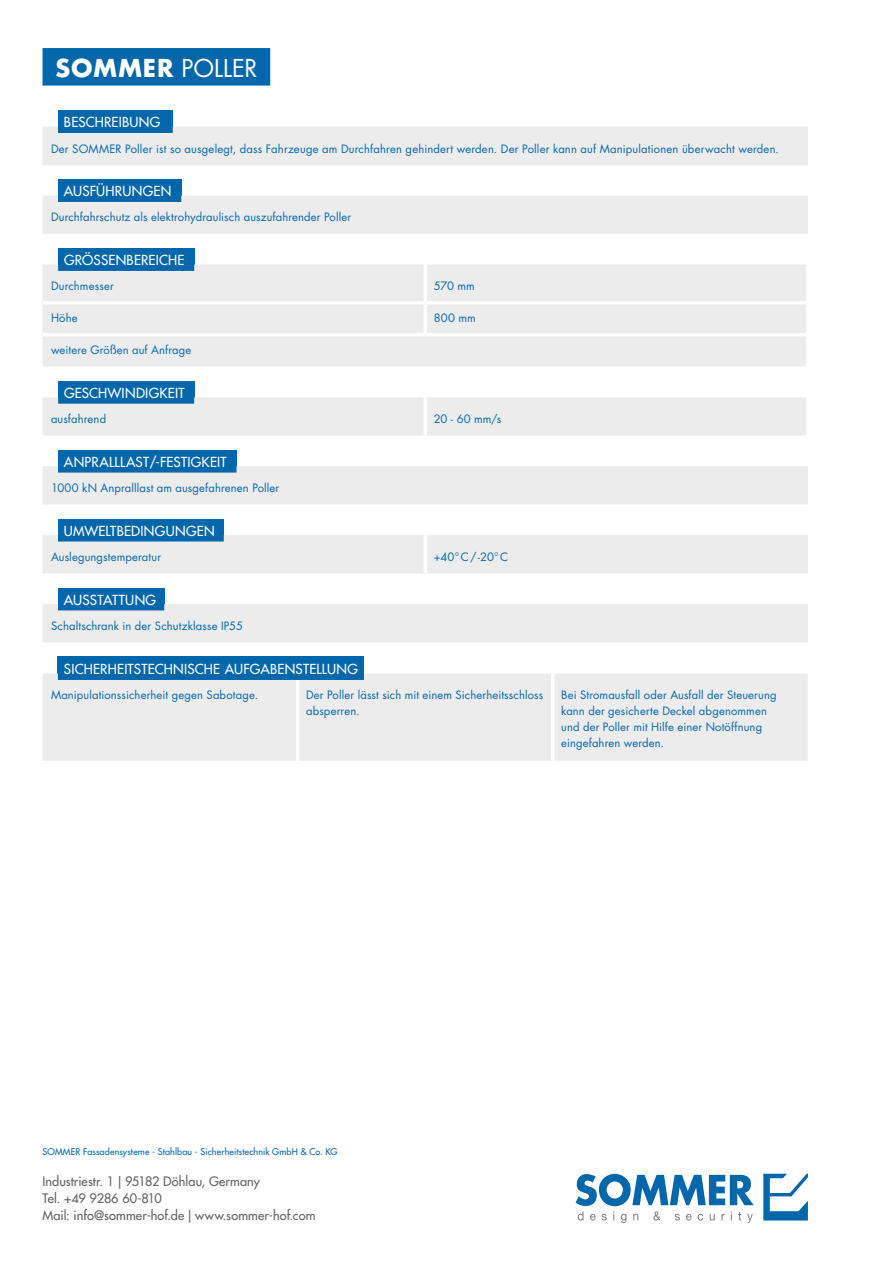
<style>
.page{position:relative;width:893px;height:1263px;background:#fff}
.page>*{position:absolute;margin:0;border:0;box-sizing:border-box;transform-origin:0 0}
.t1{font:700 24px "Futura";letter-spacing:.005em;color:#fff}
.t2{font:13.5px "Futura";letter-spacing:.015em;color:#fff}
.t3{font:12.75px/17.2px "Futura";letter-spacing:.005em;color:#626261}
.t4{font:11.25px/15.8px "Futura";letter-spacing:.015em;color:#0467ac}
.t5{font:9px "Futura";letter-spacing:.015em;color:#0467ac}
.s1{font-weight:400}
</style>
<div class="page">
<svg style="left:576px;top:1174px;width:178px;height:49px"></svg>
<svg style="left:763px;top:1174px;width:45px;height:46px"></svg>
<div style="left:43px;top:48px;width:227px;height:38px;background:#0467ac"></div>
<div style="left:58px;top:111px;width:115px;height:22px;background:#0467ac"></div>
<div style="left:43px;top:127px;width:765px;height:38px;background:#ececec"></div>
<div style="left:58px;top:180px;width:123px;height:22px;background:#0467ac"></div>
<div style="left:43px;top:196px;width:765px;height:38px;background:#ececec"></div>
<div style="left:58px;top:248px;width:136px;height:23px;background:#0467ac"></div>
<div style="left:43px;top:265px;width:763px;height:102px;background:#ececec"></div>
<hr style="left:423px;top:304px;width:4px;height:29px;background:#fff">
<hr style="left:43px;top:301px;width:15px;height:3px;background:#fff">
<hr style="left:58px;top:301px;width:136px;height:3px;background:#fff">
<hr style="left:194px;top:301px;width:231px;height:3px;background:#fff">
<hr style="left:425px;top:301px;width:381px;height:3px;background:#fff">
<hr style="left:43px;top:333px;width:15px;height:3px;background:#fff">
<hr style="left:58px;top:333px;width:136px;height:3px;background:#fff">
<hr style="left:194px;top:333px;width:231px;height:3px;background:#fff">
<hr style="left:425px;top:333px;width:381px;height:3px;background:#fff">
<svg style="left:423px;top:265px;width:4px;height:6px"></svg>
<hr style="left:423px;top:271px;width:4px;height:30px;background:#fff">
<div style="left:58px;top:381px;width:136px;height:23px;background:#0467ac"></div>
<div style="left:43px;top:397px;width:763px;height:38px;background:#ececec"></div>
<hr style="left:423px;top:404px;width:4px;height:31px;background:#fff">
<div style="left:58px;top:450px;width:179px;height:23px;background:#0467ac"></div>
<div style="left:43px;top:466px;width:765px;height:38px;background:#ececec"></div>
<div style="left:58px;top:519px;width:166px;height:22px;background:#0467ac"></div>
<div style="left:43px;top:535px;width:765px;height:38px;background:#ececec"></div>
<hr style="left:423px;top:541px;width:4px;height:32px;background:#fff">
<div style="left:58px;top:588px;width:106px;height:22px;background:#0467ac"></div>
<div style="left:43px;top:604px;width:765px;height:38px;background:#ececec"></div>
<div style="left:58px;top:657px;width:306px;height:23px;background:#0467ac"></div>
<div style="left:43px;top:674px;width:765px;height:87px;background:#ececec"></div>
<hr style="left:296px;top:680px;width:3px;height:81px;background:#fff">
<hr style="left:551px;top:680px;width:3px;height:81px;background:#fff">
<svg style="left:551px;top:674px;width:3px;height:6px"></svg>
<h1 class="t1" style="left:55px;top:50px;width:204px">SOMMER <span class="s1">POLLER</span></h1>
<p class="t2" style="left:64px;top:114px;width:98px">BESCHREIBUNG</p>
<p class="t4" style="left:51px;top:141px;width:729px">Der SOMMER Poller ist so ausgelegt, dass Fahrzeuge am Durchfahren gehindert werden. Der Poller kann auf Manipulationen überwacht werden.</p>
<p class="t2" style="left:64px;top:183px;width:109px">AUSFÜHRUNGEN</p>
<p class="t4" style="left:51px;top:209px;width:302px">Durchfahrschutz als elektrohydraulisch auszufahrender Poller</p>
<p class="t2" style="left:64px;top:252px;width:122px">GRÖSSENBEREICHE</p>
<p class="t4" style="left:51px;top:278px;width:64px">Durchmesser</p>
<p class="t4" style="left:434px;top:278px;width:43px">570 mm</p>
<p class="t4" style="left:51px;top:310px;width:28px">Höhe</p>
<p class="t4" style="left:434px;top:310px;width:44px">800 mm</p>
<p class="t4" style="left:51px;top:342px;width:142px">weitere Größen auf Anfrage</p>
<p class="t2" style="left:64px;top:384px;width:122px">GESCHWINDIGKEIT</p>
<p class="t4" style="left:51px;top:411px;width:57px">ausfahrend</p>
<p class="t4" style="left:434px;top:411px;width:69px">20 - 60 mm/s</p>
<p class="t2" style="left:64px;top:453px;width:164px">ANPRALLLAST/-FESTIGKEIT</p>
<p class="t4" style="left:51px;top:480px;width:230px">1000 kN Anpralllast am ausgefahrenen Poller</p>
<p class="t2" style="left:64px;top:522px;width:152px">UMWELTBEDINGUNGEN</p>
<p class="t4" style="left:51px;top:549px;width:112px">Auslegungstemperatur</p>
<p class="t4" style="left:434px;top:549px;width:76px">+40°C/-20°C</p>
<p class="t2" style="left:64px;top:591px;width:94px">AUSSTATTUNG</p>
<p class="t4" style="left:51px;top:618px;width:194px">Schaltschrank in der Schutzklasse IP55</p>
<p class="t2" style="left:64px;top:660px;width:296px">SICHERHEITSTECHNISCHE AUFGABENSTELLUNG</p>
<p class="t4" style="left:51px;top:687px;width:209px">Manipulationssicherheit gegen Sabotage.</p>
<p class="t4" style="left:306px;top:687px;width:239px">Der Poller lässt sich mit einem Sicherheitsschloss absperren.</p>
<p class="t4" style="left:561px;top:687px;width:217px">Bei Stromausfall oder Ausfall der Steuerung kann der gesicherte Deckel abgenommen und der Poller mit Hilfe einer Notöffnung eingefahren werden.</p>
<p class="t5" style="left:43px;top:1146px;width:297px">SOMMER Fassadensysteme - Stahlbau - Sicherheitstechnik GmbH &amp; Co. KG</p>
<p class="t3" style="left:43px;top:1173px;width:274px">Industriestr. 1|95182 Döhlau, Germany<br>Tel. +49 9286 60-810<br>Mail: info@sommer-hof.de|www.sommer-hof.com</p>
</div>
